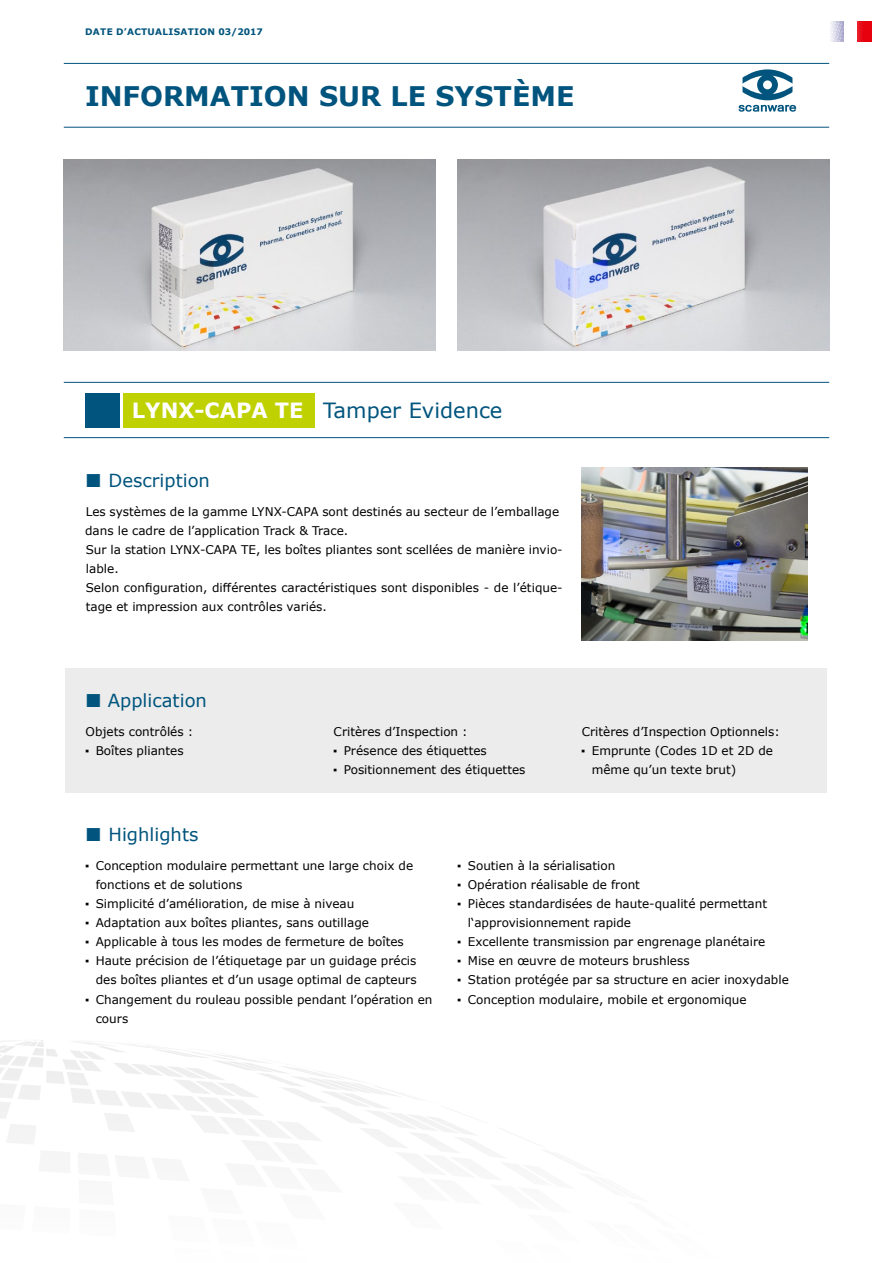
<style>
.page{position:relative;width:893px;height:1263px;background:#fff}
.page>*{position:absolute;margin:0;border:0;box-sizing:border-box;transform-origin:0 0}
.t1{font:700 27px "Verdana";color:#00547d}
.t2{font:21px "Verdana";color:#00547d}
.t3{font:700 21px "Verdana";color:#fff}
.t4{font:18px "Verdana";color:#00547d}
.t5{font:12px/19.2px "Verdana";color:#000}
.t6{font:700 9px "Verdana";letter-spacing:.035em;color:#00547d}
</style>
<div class="page">
<svg style="left:0;top:1040px;width:524px;height:106px"></svg>
<svg style="left:830px;top:21px;width:13px;height:21px"></svg>
<svg style="left:857px;top:21px;width:15px;height:21px"></svg>
<hr style="left:64px;top:127px;width:765px;height:1px;background:#00547d">
<hr style="left:64px;top:63px;width:765px;height:1px;background:#00547d">
<svg style="left:738px;top:69px;width:58px;height:43px"></svg>
<div style="left:123px;top:393px;width:192px;height:34px;background:#bfd100"></div>
<div style="left:85px;top:393px;width:34px;height:34px;background:#00547d"></div>
<div style="left:66px;top:669px;width:761px;height:124px;background:#ececec"></div>
<img style="left:581px;top:468px;width:227px;height:172px">
<hr style="left:64px;top:382px;width:765px;height:1px;background:#00547d">
<hr style="left:64px;top:437px;width:765px;height:1px;background:#00547d">
<img style="left:457px;top:159px;width:372px;height:192px">
<img style="left:64px;top:159px;width:372px;height:192px">
<p class="t6" style="left:85px;top:26px;width:179px">DATE D’ACTUALISATION 03/2017</p>
<h1 class="t1" style="left:85px;top:77px;width:146px">IN FORMATION</h1>
<h1 class="t1" style="left:319px;top:77px;width:253px">SUR LE SYSTÈME</h1>
<h2 class="t3" style="left:132px;top:396px;width:158px">LYNX-CAPA TE</h2>
<h2 class="t2" style="left:323px;top:396px;width:181px">Tamper Evidence</h2>
<h3 class="t4" style="left:108px;top:468px;width:103px">Description</h3>
<p class="t5" style="left:85px;top:501px;width:479px">Les systèmes de la gamme LYNX-CAPA sont destinés au secteur de l’emballage dans le cadre de l’application Track &amp; Trace.<br>Sur la station LYNX-CAPA TE, les boîtes pliantes sont scellées de manière invio&shy;lable.<br>Selon configuration, différentes caractéristiques sont disponibles - de l’étique&shy;tage et impression aux contrôles variés.</p>
<h3 class="t4" style="left:108px;top:688px;width:101px">Application</h3>
<p class="t5" style="left:86px;top:722px;width:109px">Objets contrôlés :</p>
<p class="t5" style="left:85px;top:741px;width:100px">▪ Boîtes pliantes</p>
<p class="t5" style="left:334px;top:722px;width:136px">Critères d’Inspection :</p>
<p class="t5" style="left:333px;top:741px;width:155px">▪ Présence des étiquettes</p>
<p class="t5" style="left:333px;top:760px;width:194px">▪ Positionnement des étiquettes</p>
<p class="t5" style="left:582px;top:721px;width:200px">Critères d’Inspection Optionnels:</p>
<p class="t5" style="left:592px;top:741px;width:183px;text-indent:-11px">▪ Emprunte (Codes 1D et 2D de même qu’un texte brut)</p>
<h3 class="t4" style="left:108px;top:822px;width:91px">Highlights</h3>
<p class="t5" style="left:96px;top:855px;width:319px;text-indent:-11px">▪ Conception modulaire permettant une large choix de fonctions et de solutions</p>
<p class="t5" style="left:85px;top:894px;width:271px">▪ Simplicité d’amélioration, de mise à niveau</p>
<p class="t5" style="left:85px;top:913px;width:285px">▪ Adaptation aux boîtes pliantes, sans outillage</p>
<p class="t5" style="left:85px;top:932px;width:320px">▪ Applicable à tous les modes de fermeture de boîtes</p>
<p class="t5" style="left:85px;top:951px;width:333px;text-align:right">▪ Haute précision de l’étiquetage par un guidage précis des boîtes pliantes et d’un usage optimal de capteurs</p>
<p class="t5" style="left:96px;top:989px;width:338px;text-indent:-11px">▪ Changement du rouleau possible pendant l’opération en cours</p>
<p class="t5" style="left:457px;top:855px;width:160px">▪ Soutien à la sérialisation</p>
<p class="t5" style="left:457px;top:875px;width:184px">▪ Opération réalisable de front</p>
<p class="t5" style="left:468px;top:894px;width:301px;text-indent:-11px">▪ Pièces standardisées de haute-qualité permettant l‘approvisionnement rapide</p>
<p class="t5" style="left:457px;top:932px;width:310px">▪ Excellente transmission par engrenage planétaire</p>
<p class="t5" style="left:457px;top:951px;width:234px">▪ Mise en œuvre de moteurs brushless</p>
<p class="t5" style="left:457px;top:970px;width:333px">▪ Station protégée par sa structure en acier inoxydable</p>
<p class="t5" style="left:457px;top:989px;width:291px">▪ Conception modulaire, mobile et ergonomique</p>
</div>
